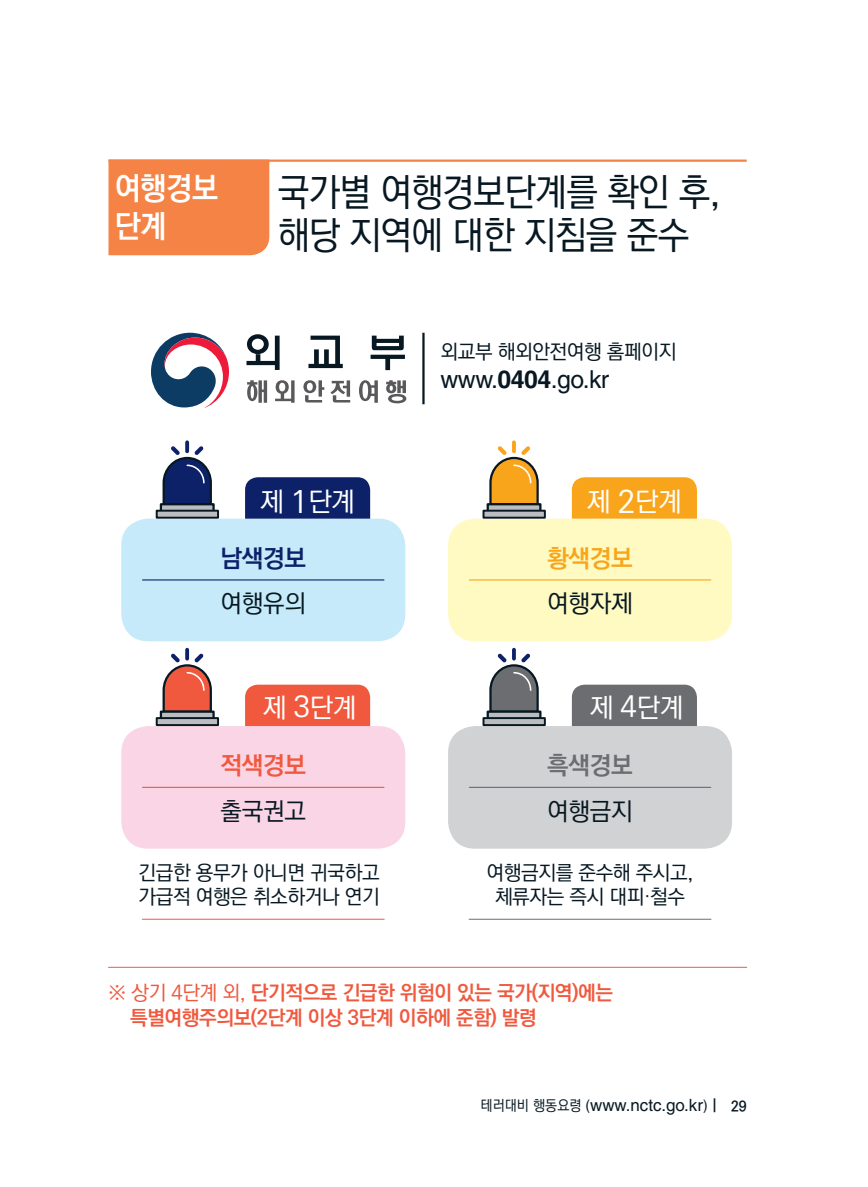
<style>
.page{position:relative;width:868px;height:1187px;background:#fff}
.page>*{position:absolute;margin:0;border:0;box-sizing:border-box;transform-origin:0 0}
.t1{font:38.25px "Ko Pub World Dotum PM";letter-spacing:-.02em;color:#071822;scale:.95 1}
.t2{font:31.5px "Ko Pub World Dotum PB";letter-spacing:-.015em;color:#fff;scale:.95 1}
.t3{font:27px "Ko Pub World Dotum PM";letter-spacing:-.01em;color:#fff}
.t4{font:24.75px "Helvetica LT Std";letter-spacing:-.02em;color:#071822}
.t5{font:24.75px/45px "Ko Pub World Dotum PB";color:#f9a51b}
.t6{font:24.75px/45px "Ko Pub World Dotum PB";color:#6c6d70}
.t7{font:24.75px/45px "Ko Pub World Dotum PB";color:#0d2169}
.t8{font:24.75px/45px "Ko Pub World Dotum PB";color:#f0593e}
.t9{font:20.25px "Ko Pub World Dotum PM";letter-spacing:-.02em;color:#071822}
.t10{font:20.25px "Ko Pub World Dotum PB";letter-spacing:-.02em;color:#f0593e}
.t11{font:16.88px "Helvetica LT Std";color:#071822}
.s1{font-size:31.5px}
.s2{font-weight:700}
.s3{font-family:"Ko Pub World Dotum PM";color:#071822}
.s4{font-size:29.25px}
.s5{font-family:"Ko Pub World Dotum PM"}
.s6{font-family:"Ko Pub World Dotum PM";font-size:14.62px}
.s7{font-family:"Helvetica";font-size:14.62px}
.s8{font-family:"Ko Pub World Dotum PB";font-size:14.62px}
</style>
<div class="page">
<div style="left:108px;top:162px;width:161px;height:93px;background:#f58345"></div>
<hr style="left:108px;top:159px;width:638px;height:3px;background:#f58345">
<div style="left:448px;top:518px;width:284px;height:123px;background:#fffac1;border-radius:27px"></div>
<div style="left:448px;top:726px;width:284px;height:122px;background:#d1d2d4;border-radius:27px"></div>
<div style="left:571px;top:477px;width:126px;height:41px;background:#f9a51b"></div>
<div style="left:571px;top:684px;width:126px;height:42px;background:#6c6d70"></div>
<div style="left:486px;top:503px;width:55px;height:10px;background:#bcbdc0;border:2px solid #071822"></div>
<div style="left:512px;top:440px;width:4px;height:13px;border:2px solid #f9a51b"></div>
<svg style="left:488px;top:444px;width:52px;height:62px"></svg>
<div style="left:482px;top:509px;width:63px;height:9px;background:#bcbdc0;border:2px solid #071822"></div>
<div style="left:486px;top:710px;width:55px;height:10px;background:#bcbdc0;border:2px solid #071822"></div>
<div style="left:512px;top:647px;width:4px;height:13px;border:2px solid #0d2169"></div>
<svg style="left:488px;top:651px;width:52px;height:62px"></svg>
<div style="left:482px;top:717px;width:63px;height:9px;background:#bcbdc0;border:2px solid #071822"></div>
<div style="left:121px;top:518px;width:284px;height:123px;background:#c6eafa;border-radius:27px"></div>
<div style="left:121px;top:726px;width:284px;height:122px;background:#fad5e5;border-radius:27px"></div>
<div style="left:245px;top:477px;width:125px;height:41px;background:#0d2169"></div>
<div style="left:245px;top:684px;width:125px;height:42px;background:#f0593e"></div>
<div style="left:160px;top:503px;width:55px;height:10px;background:#bcbdc0;border:2px solid #071822"></div>
<div style="left:185px;top:440px;width:4px;height:13px;border:2px solid #0d2169"></div>
<svg style="left:161px;top:444px;width:52px;height:62px"></svg>
<div style="left:156px;top:509px;width:63px;height:9px;background:#bcbdc0;border:2px solid #071822"></div>
<div style="left:160px;top:710px;width:55px;height:10px;background:#bcbdc0;border:2px solid #071822"></div>
<div style="left:185px;top:647px;width:4px;height:13px;border:2px solid #0d2169"></div>
<svg style="left:161px;top:651px;width:52px;height:62px"></svg>
<div style="left:156px;top:717px;width:63px;height:9px;background:#bcbdc0;border:2px solid #071822"></div>
<hr style="left:142px;top:579px;width:242px;height:1px;background:#0d2169">
<hr style="left:142px;top:786px;width:242px;height:1px;background:#f0593e">
<hr style="left:142px;top:918px;width:242px;height:1px;background:#f0593e">
<hr style="left:469px;top:579px;width:241px;height:1px;background:#f9a51b">
<hr style="left:469px;top:786px;width:241px;height:1px;background:#6c6d70">
<hr style="left:469px;top:918px;width:242px;height:1px;background:#6c6d70">
<svg style="left:246px;top:334px;width:33px;height:36px"></svg>
<svg style="left:308px;top:335px;width:35px;height:33px"></svg>
<svg style="left:370px;top:335px;width:35px;height:35px"></svg>
<svg style="left:247px;top:380px;width:20px;height:23px"></svg>
<svg style="left:275px;top:380px;width:19px;height:23px"></svg>
<svg style="left:303px;top:380px;width:21px;height:22px"></svg>
<svg style="left:330px;top:380px;width:20px;height:22px"></svg>
<svg style="left:359px;top:380px;width:19px;height:23px"></svg>
<svg style="left:386px;top:380px;width:20px;height:23px"></svg>
<svg style="left:151px;top:333px;width:78px;height:75px"></svg>
<hr style="left:422px;top:333px;width:2px;height:71px;background:#071822">
<hr style="left:108px;top:966px;width:638px;height:1px;background:#f0593e">
<p class="t2" style="left:115px;top:165px;width:110px">여행경보</p>
<p class="t2" style="left:115px;top:203px;width:56px">단계</p>
<p class="t1" style="left:278px;top:165px;width:468px">국가별 여행경보단계를 확인 후,</p>
<p class="t1" style="left:278px;top:208px;width:435px">해당 지역에 대한 지침을 준수</p>
<p class="t3" style="left:260px;top:482px;width:97px">제 <span class="s1">1</span>단계</p>
<p class="t9" style="left:440px;top:337px;width:237px">외교부 해외안전여행 홈페이지</p>
<p class="t4" style="left:440px;top:364px;width:170px">www.<span class="s2">0404</span>.go.kr</p>
<p class="t3" style="left:586px;top:482px;width:97px">제 <span class="s1">2</span>단계</p>
<p class="t7" style="left:220px;top:537px;width:87px">남색경보 <span class="s3">여행유의</span></p>
<p class="t3" style="left:263px;top:688px;width:95px">제 <span class="s4">3</span>단계</p>
<p class="t8" style="left:220px;top:744px;width:87px">적색경보 <span class="s3">출국권고</span></p>
<p class="t9" style="left:138px;top:858px;width:243px">긴급한 용무가 아니면 귀국하고</p>
<p class="t9" style="left:138px;top:882px;width:243px">가급적 여행은 취소하거나 연기</p>
<p class="t5" style="left:547px;top:537px;width:87px">황색경보 <span class="s3">여행자제</span></p>
<p class="t3" style="left:589px;top:688px;width:95px">제 <span class="s4">4</span>단계</p>
<p class="t6" style="left:547px;top:744px;width:87px">흑색경보 <span class="s3">여행금지</span></p>
<p class="t9" style="left:486px;top:858px;width:208px">여행금지를 준수해 주시고,</p>
<p class="t9" style="left:495px;top:882px;width:191px">체류자는 즉시 대피·철수</p>
<p class="t10" style="left:108px;top:977px;width:506px"><span class="s5">※ 상기 4단계 외,</span> 단기적으로 긴급한 위험이 있는 국가(지역)에는</p>
<p class="t10" style="left:130px;top:1002px;width:408px">특별여행주의보(2단계 이상 3단계 이하에 준함) 발령</p>
<p class="t11" style="left:480px;top:1095px;width:267px"><span class="s6">테러대비 행동요령</span> <span class="s7">(</span>www.nctc.go.kr<span class="s7">)</span> <span class="s8">| 29</span></p>
</div>
